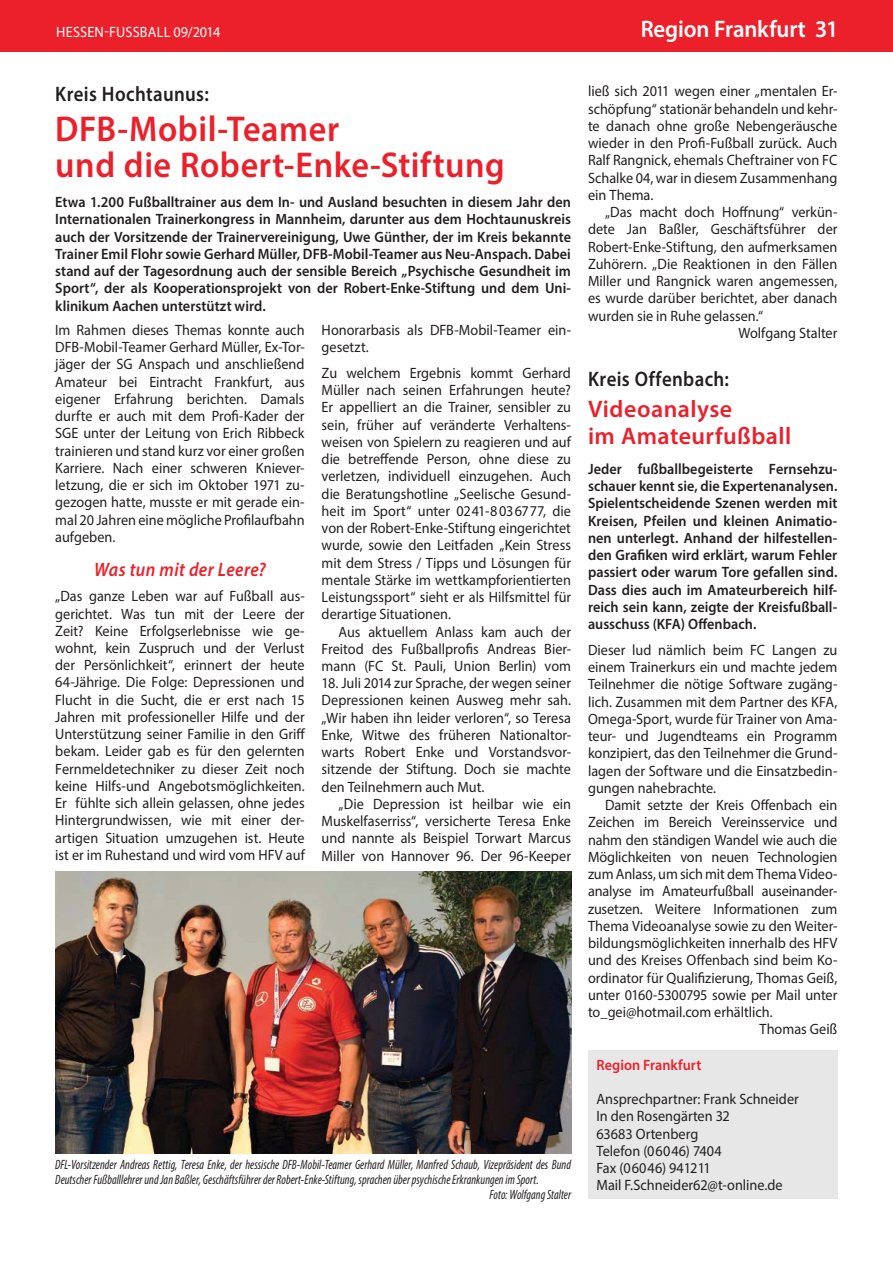
<style>
.page{position:relative;width:893px;height:1263px;background:#fff}
.page>*{position:absolute;margin:0;border:0;box-sizing:border-box;transform-origin:0 0}
.t1{font:600 36px/36px "Myriad Pro";letter-spacing:.015em;color:#ec202b;scale:.95 1}
.t2{font:600 24px/27px "Myriad Pro";letter-spacing:.015em;color:#ec202b}
.t3{font:600 24px "Myriad Pro";letter-spacing:-.01em;color:#fff;scale:.95 1}
.t4{font:600 21px "Myriad Pro";letter-spacing:.02em;color:#231f20;scale:.9 1}
.t5{font:italic 600 19.5px "Myriad Pro";letter-spacing:.025em;color:#ec202b;scale:.9 1}
.t6{font:15px/17.2px "Myriad Pro";color:#231f20;text-align:justify;scale:.95 1}
.t7{font:600 15px/17.2px "Myriad Pro";color:#231f20;text-align:justify;scale:.95 1}
.t8{font:15px "Myriad Pro";letter-spacing:.01em;color:#fff;scale:.95 1}
.t9{font:600 15px "Myriad Pro";color:#ec202b;scale:.95 1}
.t10{font:italic condensed 13.5px "Myriad Pro";color:#231f20;scale:.9 1}
</style>
<div class="page">
<div style="left:0;top:0;width:893px;height:51px;background:#ec202b"></div>
<div style="left:588px;top:1050px;width:249px;height:149px;background:#e7e7e7"></div>
<img style="left:55px;top:871px;width:516px;height:282px">
<p class="t8" style="left:56px;top:27px;width:174px">HESSEN-FUSSBALL 09/2014</p>
<h2 class="t3" style="left:641px;top:20px;width:210px">Region Frankfurt 31</h2>
<h3 class="t4" style="left:55px;top:86px;width:172px">Kreis Hochtaunus:</h3>
<h1 class="t1" style="left:55px;top:114px;width:475px">DFB-Mobil-Teamer<br>und die Robert-Enke-Stiftung</h1>
<p class="t7" style="left:55px;top:195px;width:544px">Etwa 1.200 Fußballtrainer aus dem In- und Ausland besuchten in diesem Jahr den Internationalen Trainerkongress in Mannheim, darunter aus dem Hochtaunuskreis auch der Vorsitzende der Trainervereinigung, Uwe Günther, der im Kreis bekannte Trainer Emil Flohr sowie Gerhard Müller, DFB-Mobil-Teamer aus Neu-Anspach. Dabei stand auf der Tagesordnung auch der sensible Bereich „Psychische Gesundheit im Sport“, der als Kooperationsprojekt von der Robert-Enke-Stiftung und dem Uni&shy;klinikum Aachen unterstützt wird.</p>
<p class="t6" style="left:55px;top:322px;width:264px">Im Rahmen dieses Themas konnte auch DFB-Mobil-Teamer Gerhard Müller, Ex-Tor&shy;jäger der SG Anspach und anschließend Amateur bei Eintracht Frankfurt, aus eigener Erfahrung berichten. Damals durfte er auch mit dem Profi-Kader der SGE unter der Leitung von Erich Ribbeck trainieren und stand kurz vor einer großen Karriere. Nach einer schweren Kniever&shy;letzung, die er sich im Oktober 1971 zu&shy;gezogen hatte, musste er mit gerade ein&shy;mal 20 Jahren eine mögliche Profilaufbahn aufgeben.</p>
<h3 class="t5" style="left:94px;top:562px;width:192px">Was tun mit der Leere?</h3>
<p class="t6" style="left:55px;top:589px;width:265px">„Das ganze Leben war auf Fußball aus&shy;gerichtet. Was tun mit der Leere der Zeit? Keine Erfolgserlebnisse wie ge&shy;wohnt, kein Zuspruch und der Verlust der Persönlichkeit“, erinnert der heute 64-Jährige. Die Folge: Depressionen und Flucht in die Sucht, die er erst nach 15<br>Jahren mit professioneller Hilfe und der Unterstützung seiner Familie in den Griff bekam. Leider gab es für den gelernten Fernmeldetechniker zu dieser Zeit noch keine Hilfs-und Angebotsmöglichkeiten.<br>Er fühlte sich allein gelassen, ohne jedes Hintergrundwissen, wie mit einer der&shy;artigen Situation umzugehen ist. Heute ist er im Ruhestand und wird vom HFV auf</p>
<p class="t6" style="left:322px;top:322px;width:264px">Honorarbasis als DFB-Mobil-Teamer ein&shy;gesetzt.</p>
<p class="t6" style="left:322px;top:365px;width:264px">Zu welchem Ergebnis kommt Gerhard Müller nach seinen Erfahrungen heute?<br>Er appelliert an die Trainer, sensibler zu sein, früher auf veränderte Verhaltens&shy;weisen von Spielern zu reagieren und auf die betreffende Person, ohne diese zu verletzen, individuell einzugehen. Auch die Beratungshotline „Seelische Gesund&shy;heit im Sport“ unter 0241-8036777, die von der Robert-Enke-Stiftung eingerichtet wurde, sowie den Leitfaden „Kein Stress mit dem Stress / Tipps und Lösungen für mentale Stärke im wettkampforientierten Leistungssport“ sieht er als Hilfsmittel für derartige Situationen.</p>
<p class="t6" style="left:322px;top:624px;width:264px;text-indent:17px">Aus aktuellem Anlass kam auch der Freitod des Fußballprofis Andreas Bier&shy;mann (FC St. Pauli, Union Berlin) vom</p>
<p class="t6" style="left:322px;top:676px;width:264px">18. Juli 2014 zur Sprache, der wegen seiner Depressionen keinen Ausweg mehr sah. „Wir haben ihn leider verloren“, so Teresa Enke, Witwe des früheren Nationaltor&shy;warts Robert Enke und Vorstandsvor&shy;sitzende der Stiftung. Doch sie machte den Teilnehmern auch Mut.</p>
<p class="t6" style="left:322px;top:796px;width:264px;text-indent:17px">„Die Depression ist heilbar wie ein Muskelfaserriss“, versicherte Teresa Enke und nannte als Beispiel Torwart Marcus Miller von Hannover 96. Der 96-Keeper</p>
<p class="t10" style="left:55px;top:1159px;width:574px">DFL-Vorsitzender Andreas Rettig, Teresa Enke, der hessische DFB-Mobil-Teamer Gerhard Müller, Manfred Schaub, Vizepräsident des Bund</p>
<p class="t10" style="left:55px;top:1174px;width:539px">Deutscher Fußballlehrer und Jan Baßler, Geschäftsführer der Robert-Enke-Stiftung, sprachen über psychische Erkrankungen im Sport.</p>
<p class="t10" style="left:490px;top:1189px;width:92px">Foto: Wolfgang Stalter</p>
<p class="t6" style="left:588px;top:84px;width:264px">ließ sich 2011 wegen einer „mentalen Er&shy;schöpfung“ stationär behandeln und kehr&shy;te danach ohne große Nebenge räusche wieder in den Profi-Fußball zurück. Auch Ralf Rangnick, ehemals Cheftrainer von FC Schalke 04, war in diesem Zusammenhang ein Thema.</p>
<p class="t6" style="left:605px;top:204px;width:246px">„Das macht doch Hoffnung“ verkün-</p>
<p class="t6" style="left:588px;top:222px;width:264px">dete Jan Baßler, Geschäftsführer der</p>
<p class="t6" style="left:588px;top:239px;width:264px">Robert-Enke-Stiftung, den aufmerksamen</p>
<p class="t6" style="left:588px;top:256px;width:264px">Zuhörern. „Die Reaktionen in den Fällen</p>
<p class="t6" style="left:588px;top:273px;width:264px">Miller und Rangnick waren angemessen,</p>
<p class="t6" style="left:588px;top:291px;width:264px">es wurde darüber berichtet, aber danach</p>
<p class="t6" style="left:588px;top:308px;width:186px">wurden sie in Ruhe gelassen.“</p>
<p class="t6" style="left:738px;top:325px;width:106px">Wolfgang Stalter</p>
<h3 class="t4" style="left:588px;top:371px;width:158px">Kreis Offenbach:</h3>
<h2 class="t2" style="left:588px;top:397px;width:205px">Videoanalyse<br>im Amateurfußball</h2>
<p class="t7" style="left:588px;top:462px;width:264px">Jeder fußballbegeisterte Fernsehzu&shy;schauer kennt sie, die Expertenanalysen.<br>Spielentscheidende Szenen werden mit Kreisen, Pfeilen und kleinen Animatio&shy;nen unterlegt. Anhand der hilfestellen&shy;den Grafiken wird erklärt, warum Fehler passiert oder warum Tore gefallen sind.<br>Dass dies auch im Amateurbereich hilf&shy;reich sein kann, zeigte der Kreisfußball&shy;ausschuss (KFA) Offenbach.</p>
<p class="t6" style="left:588px;top:642px;width:264px">Dieser lud nämlich beim FC Langen zu einem Trainerkurs ein und machte jedem Teilnehmer die nötige Software zugäng&shy;lich. Zusam men mit dem Partner des KFA, Omega-Sport, wurde für Trainer von Ama&shy;teur- und Jugendteams ein Programm konzipiert, das den Teilnehmer die Grund&shy;lagen der Software und die Einsatzbedin&shy;gungen nahebrachte.</p>
<p class="t6" style="left:605px;top:797px;width:246px">Damit setzte der Kreis Offenbach ein</p>
<p class="t6" style="left:588px;top:815px;width:264px">Zeichen im Bereich Vereinsservice und</p>
<p class="t6" style="left:588px;top:832px;width:264px">nahm den ständigen Wandel wie auch die</p>
<p class="t6" style="left:588px;top:849px;width:264px">Möglichkeiten von neuen Technologien</p>
<p class="t6" style="left:588px;top:866px;width:264px">zum Anlass, um sich mit dem Thema Video-</p>
<p class="t6" style="left:588px;top:884px;width:264px">analyse im Amateurfußball auseinander-</p>
<p class="t6" style="left:588px;top:901px;width:264px">zusetzen. Weitere Informationen zum</p>
<p class="t6" style="left:588px;top:918px;width:264px">Thema Videoanalyse sowie zu den Weiter-</p>
<p class="t6" style="left:588px;top:935px;width:264px">bildungsmöglichkeiten innerhalb des HFV</p>
<p class="t6" style="left:588px;top:953px;width:264px">und des Kreises Offenbach sind beim Ko-</p>
<p class="t6" style="left:588px;top:970px;width:264px">ordinator für Qualifizierung, Thomas Geiß,</p>
<p class="t6" style="left:588px;top:987px;width:264px">unter 0160-5300795 sowie per Mail unter</p>
<p class="t6" style="left:588px;top:1004px;width:196px">to_gei@hotmail.com erhältlich.</p>
<p class="t6" style="left:759px;top:1022px;width:84px">Thomas Geiß</p>
<p class="t9" style="left:596px;top:1059px;width:112px">Region Frankfurt</p>
<p class="t6" style="left:596px;top:1091px;width:214px;text-align:left">Ansprechpartner: Frank Schneider<br>In den Rosengärten 32<br>63683 Ortenberg<br>Telefon (06046) 7404<br>Fax (06046) 941211<br>Mail F.Schneider62@t-online.de</p>
</div>
